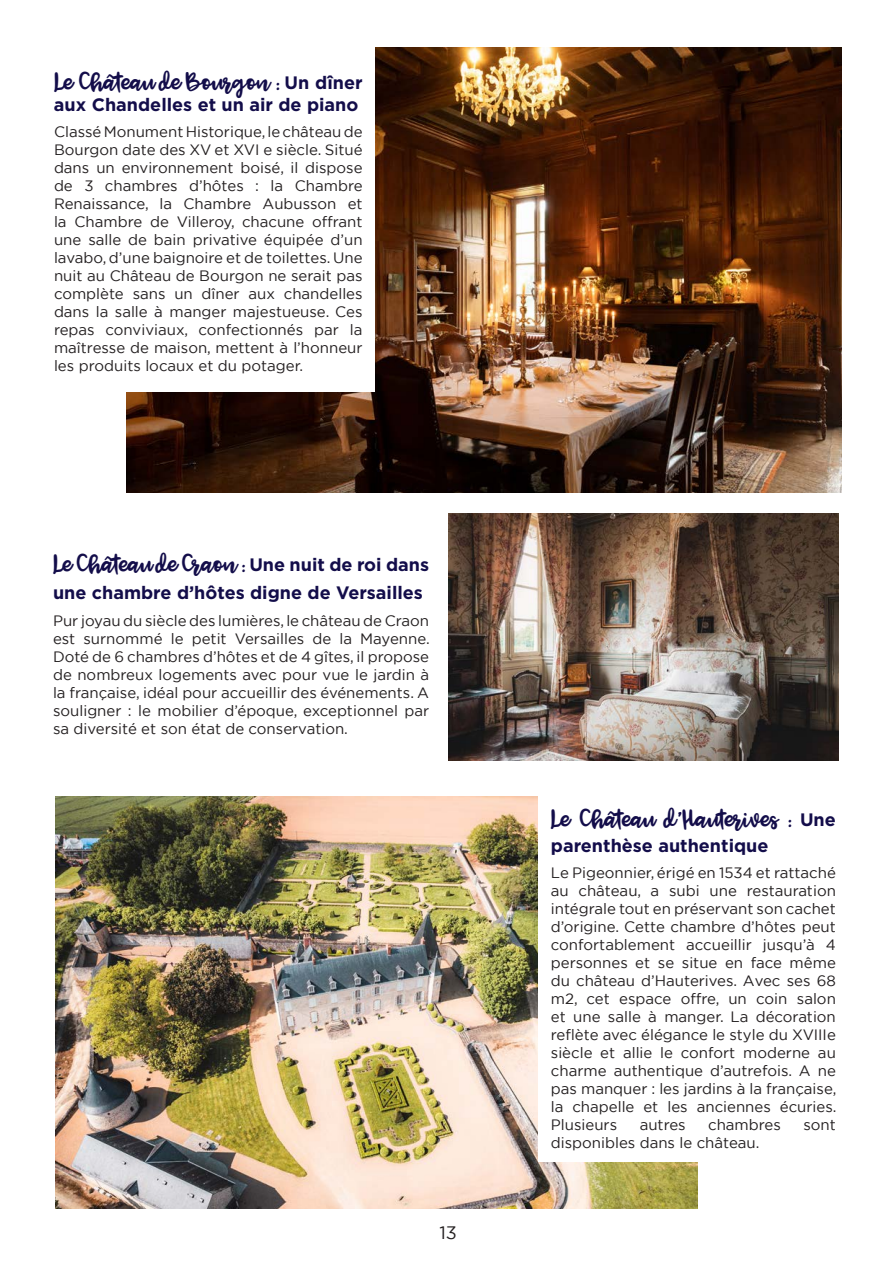
<style>
.page{position:relative;width:893px;height:1263px;background:#fff}
.page>*{position:absolute;margin:0;border:0;box-sizing:border-box;transform-origin:0 0}
.t1{font:24px "Jenthill";color:#130d4a}
.t2{font:700 18px "Gotham";color:#130d4a}
.t3{font:18px "Gotham";color:#231f20}
.t4{font:15px/18px "Gotham";color:#231f20;text-align:justify}
.s1{font-size:21px}
.s2{font-family:"Gotham";font-weight:700;font-size:18px}
</style>
<div class="page">
<img style="left:126px;top:47px;width:716px;height:446px">
<img style="left:56px;top:797px;width:641px;height:412px">
<div style="left:538px;top:792px;width:311px;height:369px;background:#fff"></div>
<div style="left:52px;top:40px;width:322px;height:352px;background:#fff"></div>
<img style="left:448px;top:513px;width:391px;height:247px">
<p class="t1" style="left:54px;top:67px;width:310px">Le Château de Bourgon <span class="s1">:</span> <span class="s2">Un dîner</span></p>
<p class="t2" style="left:54px;top:92px;width:306px">aux Chandelles et un air de piano</p>
<p class="t4" style="left:54px;top:123px;width:310px">Classé Monument Historique, le château de Bourgon date des XV et XVI e siècle. Situé dans un environnement boisé, il dispose de 3 chambres d’hôtes : la Chambre Renaissance, la Chambre Aubusson et la Chambre de Villeroy, chacune offrant une salle de bain privative équipée d’un lavabo, d’une baignoire et de toilettes. Une nuit au Château de Bourgon ne serait pas complète sans un dîner aux chandelles dans la salle à manger majestueuse. Ces repas conviviaux, confectionnés par la maîtresse de maison, mettent à l’honneur les produits locaux et du potager.</p>
<p class="t1" style="left:53px;top:548px;width:378px">Le Château de Craon <span class="s1">:</span> <span class="s2">Une nuit de roi dans</span></p>
<p class="t2" style="left:53px;top:581px;width:371px">une chambre d’hôtes digne de Versailles</p>
<p class="t4" style="left:53px;top:611px;width:378px">Pur joyau du siècle des lumières, le château de Craon est surnommé le petit Versailles de la Mayenne.<br>Doté de 6 chambres d’hôtes et de 4 gîtes, il propose de nombreux logements avec pour vue le jardin à la française, idéal pour accueillir des événements. A souligner : le mobilier d’époque, exceptionnel par sa diversité et son état de conservation.</p>
<p class="t3" style="left:439px;top:1221px;width:19px">13</p>
<p class="t1" style="left:551px;top:804px;width:286px">Le Château d’Hauterives <span class="s1">:</span> <span class="s2">Une</span></p>
<p class="t2" style="left:551px;top:833px;width:219px">parenthèse authentique</p>
<p class="t4" style="left:551px;top:863px;width:287px">Le Pigeonnier, érigé en 1534 et rattaché au château, a subi une restauration intégrale tout en préservant son cachet d’origine. Cette chambre d’hôtes peut confortablement accueillir jusqu’à 4 personnes et se situe en face même du château d’Hauterives. Avec ses 68 m2, cet espace offre, un coin salon et une salle à manger. La décoration reflète avec élégance le style du XVIIIe siècle et allie le confort moderne au charme authentique d’autrefois. A ne pas manquer : les jardins à la française, la chapelle et les anciennes écuries.<br>Plusieurs</p>
<p class="t4" style="left:640px;top:1115px;width:48px">autres</p>
<p class="t4" style="left:708px;top:1115px;width:74px">chambres</p>
<p class="t4" style="left:803px;top:1115px;width:34px">sont</p>
<p class="t4" style="left:551px;top:1133px;width:210px">disponibles dans le château.</p>
</div>
